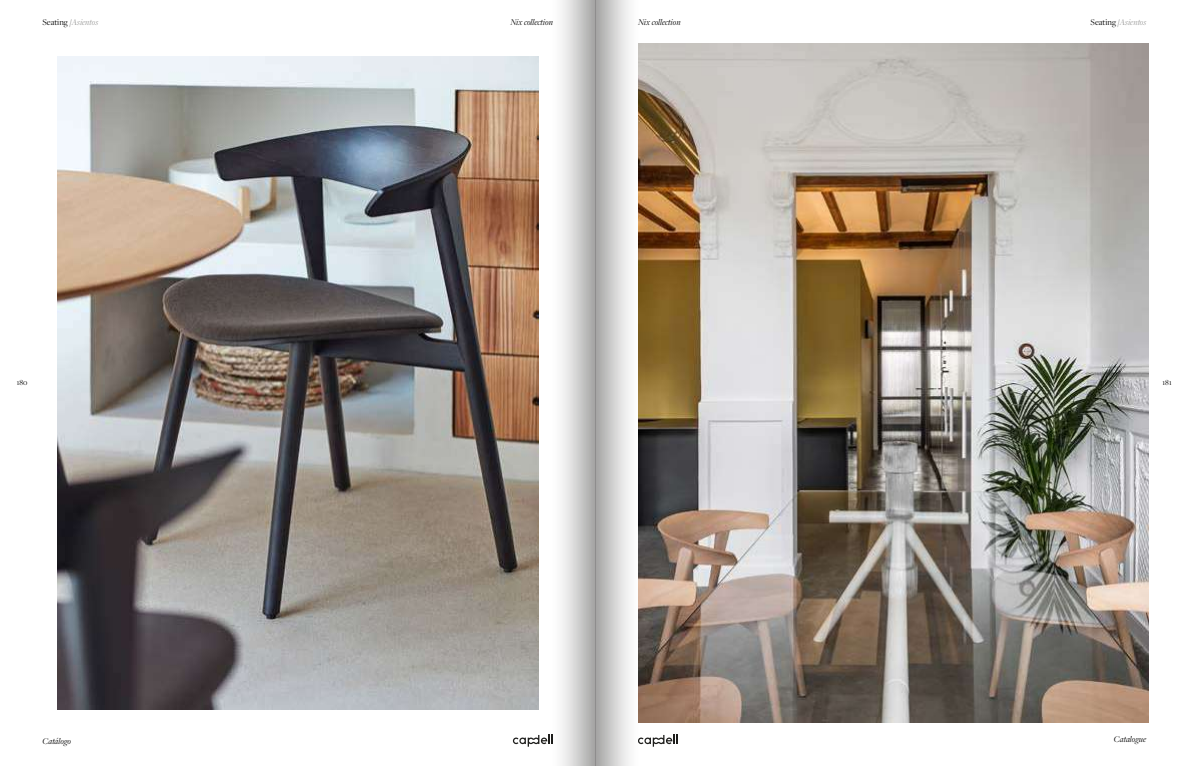
<style>
.page{position:relative;width:1191px;height:766px;background:#fff}
.page>*{position:absolute;margin:0;border:0;box-sizing:border-box;transform-origin:0 0}
.t1{font:italic 9px "Freight Disp Pro";color:#000}
.t2{font:9px "Freight Disp Pro";color:#000}
.t3{font:8px "Freight Disp Pro";color:#000}
.s1{font-style:italic;color:#9d9d9c}
</style>
<div class="page">
<img style="left:562px;top:0;width:67px;height:765px">
<img style="left:638px;top:44px;width:510px;height:677px">
<img style="left:57px;top:57px;width:481px;height:652px">
<svg style="left:513px;top:734px;width:40px;height:12px"></svg>
<svg style="left:638px;top:734px;width:40px;height:12px"></svg>
<p class="t1" style="left:510px;top:16px;width:44px">Nix collection</p>
<p class="t1" style="left:638px;top:16px;width:44px">Nix collection</p>
<p class="t2" style="left:43px;top:17px;width:57px">Seating /<span class="s1">Asientos</span></p>
<p class="t2" style="left:1090px;top:17px;width:57px">Seating /<span class="s1">Asientos</span></p>
<p class="t3" style="left:17px;top:377px;width:12px">180</p>
<p class="t3" style="left:1162px;top:377px;width:11px">181</p>
<p class="t1" style="left:43px;top:734px;width:30px">Catálogo</p>
<p class="t1" style="left:1114px;top:733px;width:34px">Catalogue</p>
</div>
